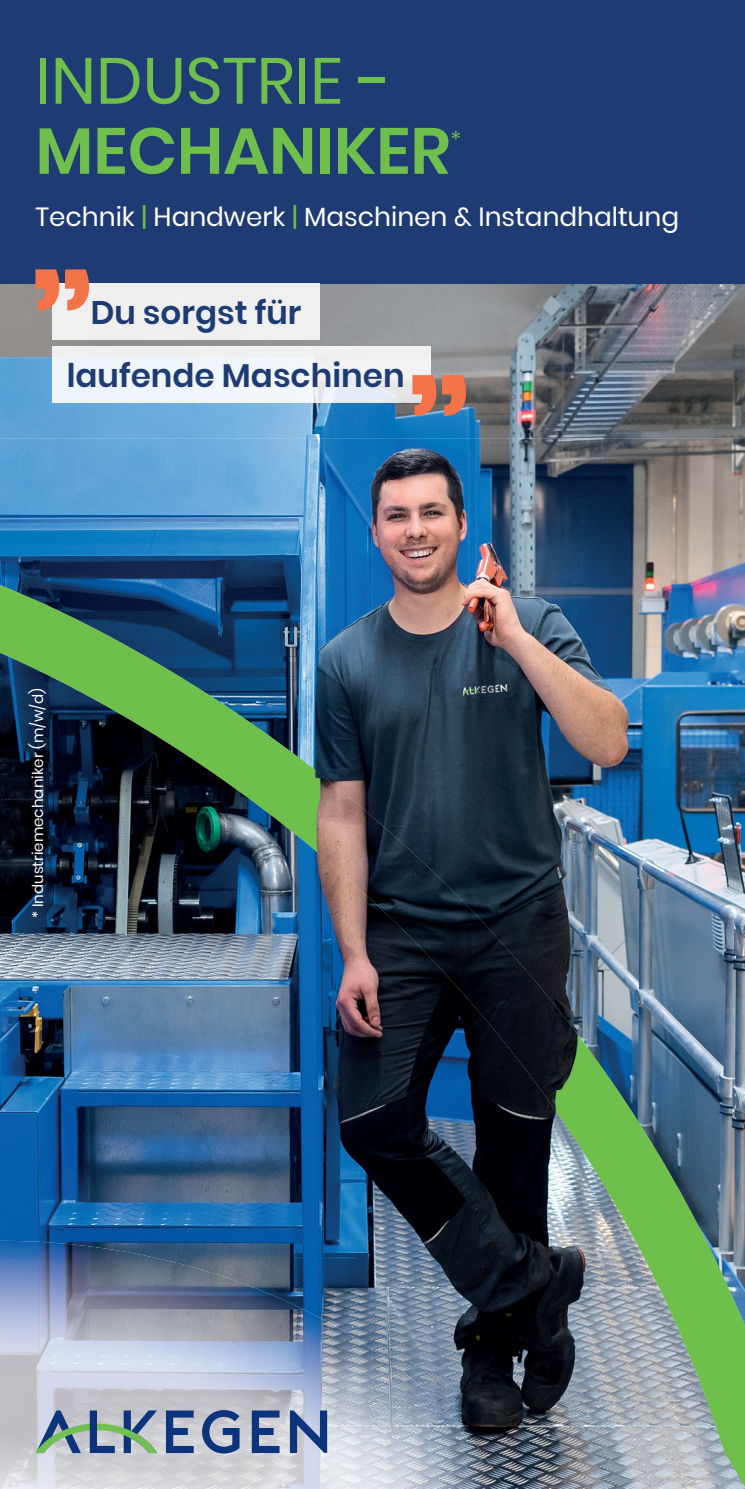
<style>
.page{position:relative;width:745px;height:1489px;background:#fff}
.page>*{position:absolute;margin:0;border:0;box-sizing:border-box;transform-origin:0 0}
.t1{font:65px "Poppins";color:#6fbf4d}
.t2{font:600 65px "Poppins";color:#6fbf4d}
.t3{font:600 32.5px/63.2px "Poppins";color:#1f3b73}
.t4{font:26.25px "Poppins";color:#fff}
.t5{font:300 23.25px "Poppins";color:#6fbf4d}
.t6{font:15px "Poppins";color:#fff}
.s1{color:#6fbf4d}
</style>
<div class="page">
<img style="left:0;top:283px;width:744px;height:302px">
<img style="left:0;top:585px;width:744px;height:728px">
<div style="left:0;top:0;width:744px;height:283px;background:#1f3b73"></div>
<img style="left:505px;top:1313px;width:156px;height:88px">
<img style="left:505px;top:1401px;width:156px;height:87px">
<img style="left:0;top:585px;width:166px;height:156px">
<img style="left:165px;top:667px;width:166px;height:165px">
<img style="left:330px;top:782px;width:84px;height:159px">
<img style="left:291px;top:831px;width:40px;height:33px">
<img style="left:413px;top:853px;width:84px;height:180px">
<img style="left:496px;top:937px;width:83px;height:209px">
<img style="left:578px;top:1036px;width:84px;height:259px">
<img style="left:661px;top:1160px;width:83px;height:328px">
<div style="left:53px;top:284px;width:266px;height:55px;background:#efefef"></div>
<svg style="left:35px;top:269px;width:54px;height:41px;background:#de896f"></svg>
<img style="left:52px;top:347px;width:378px;height:55px">
<svg style="left:412px;top:375px;width:54px;height:41px;background:#c9795f"></svg>
<img style="left:0;top:1240px;width:505px;height:248px">
<svg style="left:290px;top:1410px;width:37px;height:42px;background:#637cab"></svg>
<svg style="left:252px;top:1410px;width:27px;height:42px"></svg>
<svg style="left:202px;top:1409px;width:37px;height:44px;background:#7083a9"></svg>
<svg style="left:166px;top:1410px;width:27px;height:42px"></svg>
<svg style="left:35px;top:1410px;width:122px;height:42px;background:#8aa1a8"></svg>
<h1 class="t1" style="left:35px;top:43px;width:357px">INDUSTRIE -</h1>
<h1 class="t2" style="left:35px;top:113px;width:416px">MECHANIKER</h1>
<p class="t5" style="left:450px;top:126px;width:12px">*</p>
<p class="t4" style="left:35px;top:202px;width:644px">Technik <span class="s1">|</span> Handwerk <span class="s1">|</span> Maschinen &amp; Instandhaltung</p>
<p class="t3" style="left:67px;top:281px;width:339px;text-indent:24px">Du sorgst für laufende Maschinen</p>
<p class="t6" style="left:29px;top:918px;width:232px;rotate:-90deg">* Industriemechaniker (m/w/d)</p>
</div>
